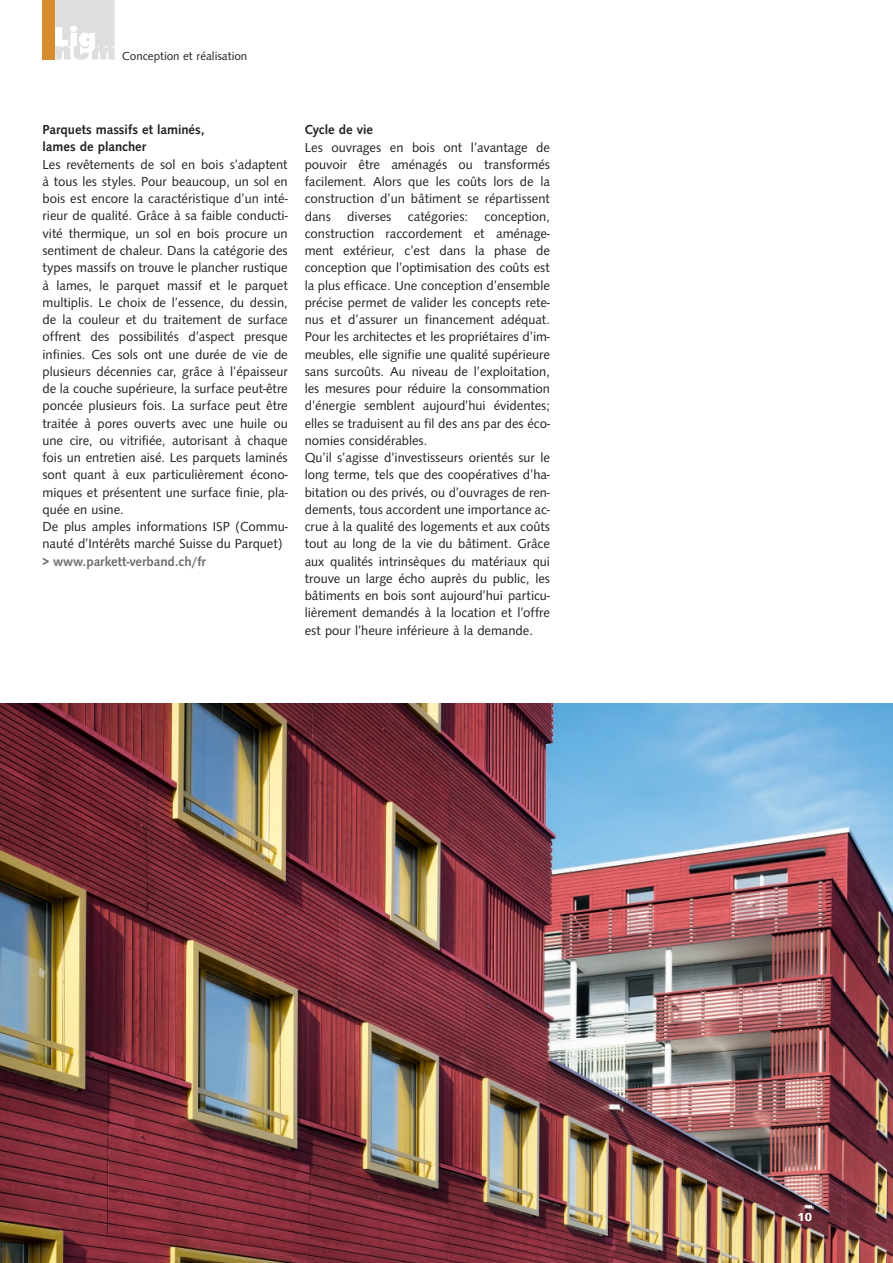
<style>
.page{position:relative;width:893px;height:1263px;background:#fff}
.page>*{position:absolute;margin:0;border:0;box-sizing:border-box;transform-origin:0 0}
.t1{font:13.5px/17.2px "Syntax";color:#231f20}
.t2{font:500 13.5px/17.2px "Syntax";color:#231f20}
.t3{font:500 13.5px "Syntax";letter-spacing:-.005em;color:#6c6d70}
.t4{font:12px "Syntax";color:#231f20}
.t5{font:700 12px "Syntax";color:#fff}
</style>
<div class="page">
<img style="left:0;top:704px;width:893px;height:559px">
<div style="left:43px;top:0;width:12px;height:60px;background:#d78c2f"></div>
<svg style="left:55px;top:1px;width:60px;height:59px"></svg>
<hr style="left:55px;top:0;width:60px;height:1px;background:#dddee0">
<p class="t4" style="left:122px;top:49px;width:127px">Conception et réalisation</p>
<p class="t2" style="left:43px;top:121px;width:164px">Parquets massifs et laminés, lames de plancher</p>
<p class="t1" style="left:43px;top:156px;width:247px">Les revêtements de sol en bois s’adaptent à tous les styles. Pour beaucoup, un sol en bois est encore la caractéristique d’un inté&shy;rieur de qualité. Grâce à sa faible conducti&shy;vité thermique, un sol en bois procure un sentiment de chaleur. Dans la catégorie des types massifs on trouve le plancher rustique à lames, le parquet massif et le parquet multiplis. Le choix de l’essence, du dessin, de la couleur et du traitement de surface offrent des possibilités d’aspect presque infinies. Ces sols ont une durée de vie de plusieurs décennies car, grâce à l’épaisseur de la couche supérieure, la surface peut-être poncée plusieurs fois. La surface peut être traitée à pores ouverts avec une huile ou une cire, ou vitrifiée, autorisant à chaque fois un entretien aisé. Les parquets laminés sont quant à eux particulièrement écono&shy;miques et présentent une surface finie, pla&shy;quée en usine.<br>De plus amples informations ISP (Commu&shy;nauté d’Intérêts marché Suisse du Parquet)</p>
<p class="t3" style="left:43px;top:553px;width:165px">&gt; www.parkett-verband.ch/fr</p>
<p class="t2" style="left:305px;top:121px;width:70px">Cycle de vie</p>
<p class="t1" style="left:305px;top:139px;width:247px">Les ouvrages en bois ont l’avantage de pouvoir être aménagés ou transformés facilement. Alors que les coûts lors de la construction d’un bâtiment se répartissent dans diverses catégories: conception, construction raccordement et aménage&shy;ment extérieur, c’est dans la phase de conception que l’optimisation des coûts est la plus efficace. Une conception d’ensemble précise permet de valider les concepts rete&shy;nus et d’assurer un financement adéquat.<br>Pour les architectes et les propriétaires d’im&shy;meubles, elle signifie une qualité supérieure sans surcoûts. Au niveau de l’exploitation, les mesures pour réduire la consommation d’énergie semblent aujourd’hui évidentes; elles se traduisent au fil des ans par des éco&shy;nomies considérables.<br>Qu’il s’agisse d’investisseurs orientés sur le long terme, tels que des coopératives d’ha&shy;bitation ou des privés, ou d’ouvrages de ren&shy;dements, tous accordent une importance ac&shy;crue à la qualité des logements et aux coûts tout au long de la vie du bâtiment. Grâce aux qualités intrinsèques du matériaux qui trouve un large écho auprès du public, les bâtiments en bois sont aujourd’hui particu&shy;lièrement demandés à la location et l’offre est pour l’heure inférieure à la demande.</p>
<p class="t5" style="left:798px;top:1210px;width:16px">10</p>
</div>
